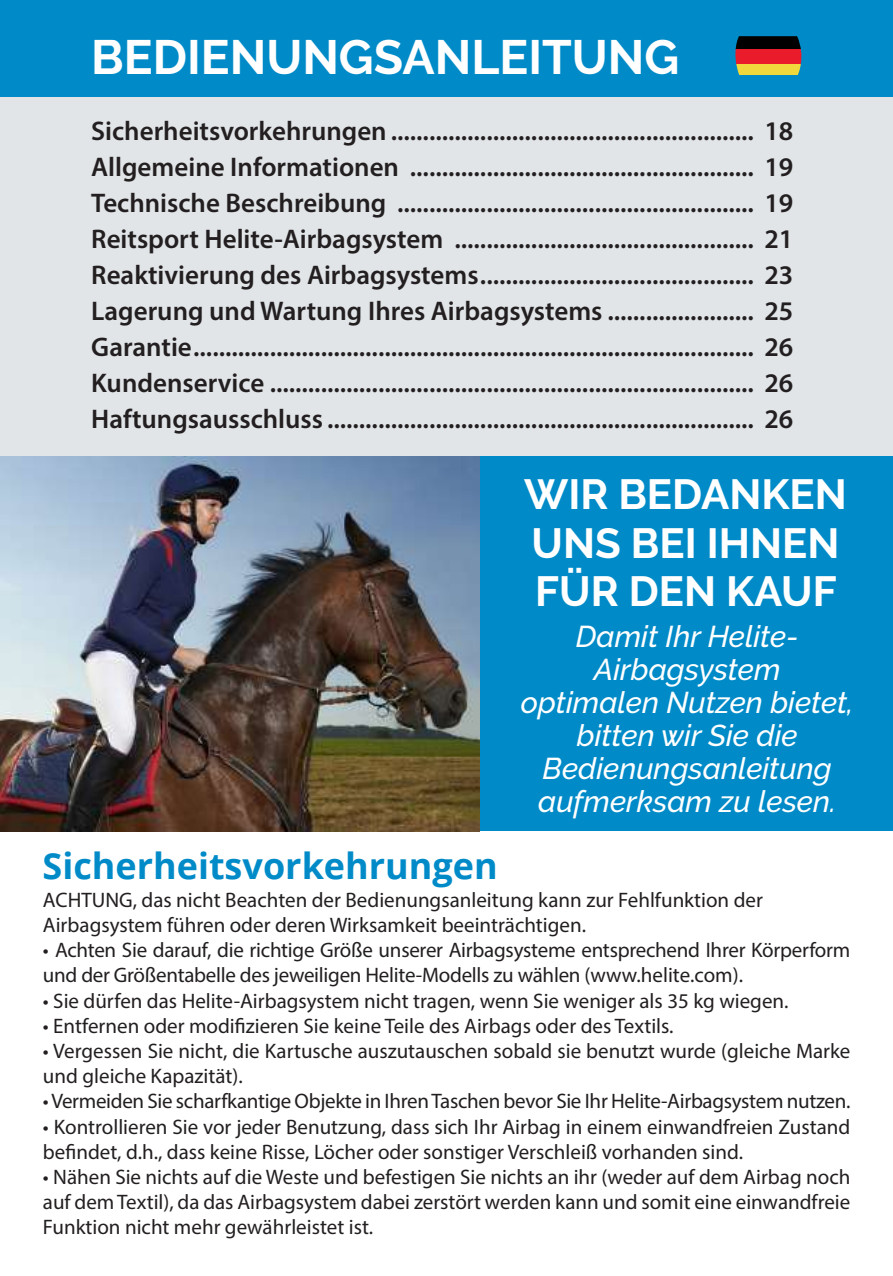
<style>
.page{position:relative;width:893px;height:1276px;background:#fff}
.page>*{position:absolute;margin:0;border:0;box-sizing:border-box;transform-origin:0 0}
.t1{font:700 48px "Raleway";color:#fff}
.t2{font:700 42px/48px "Raleway";color:#fff}
.t3{font:700 36px "Open Sans";color:#008bc8}
.t4{font:italic 500 30px/33px "Raleway";color:#fff;text-align:center}
.t5{font:600 27px/36px "Myriad Pro";color:#231f20;text-align:justify}
.t6{font:21px/25.2px "Myriad Pro";color:#231f20}
</style>
<div class="page">
<div style="left:0;top:0;width:893px;height:805px;background:#e1e5e8"></div>
<div style="left:451px;top:457px;width:442px;height:374px;background:#008bc8"></div>
<img style="left:0;top:457px;width:480px;height:374px">
<div style="left:0;top:0;width:893px;height:97px;background:#008bc8"></div>
<svg style="left:735px;top:36px;width:66px;height:13px"></svg>
<div style="left:731px;top:49px;width:75px;height:15px;background:#ea1c2c"></div>
<svg style="left:736px;top:64px;width:65px;height:11px"></svg>
<h1 class="t1" style="left:91px;top:29px;width:589px">BEDIENUNGSANLEITUNG</h1>
<p class="t5" style="left:91px;top:112px;width:703px">Sicherheitsvorkehrungen ......................................................... 18<br>Allgemeine Informationen ...................................................... 19<br>Technische Beschreibung ........................................................ 19<br>Reitsport Helite-Airbagsystem ............................................... 21<br>Reaktivierung des Airbagsystems........................................... 23<br>Lagerung und Wartung Ihres Airbagsystems ....................... 25<br>Garantie........................................................................................ 26<br>Kundenservice ............................................................................ 26<br>Haftungsausschluss ................................................................... 26</p>
<h2 class="t2" style="left:524px;top:471px;width:324px">WIR BEDANKEN<br>UNS BEI IHNEN<br>FÜR DEN KAUF</h2>
<h3 class="t4" style="left:521px;top:620px;width:334px">Damit Ihr Helite-<br>Airbagsystem<br>optimalen Nutzen bietet, bitten wir Sie die<br>Bedienungsanleitung aufmerksam zu lesen.</h3>
<h3 class="t3" style="left:43px;top:840px;width:457px">Sicherheitsvorkehrungen</h3>
<p class="t6" style="left:43px;top:886px;width:721px">ACHTUNG, das nicht Beachten der Bedienungsanleitung kann zur Fehlfunktion der<br>Airbagsystem führen oder deren Wirksamkeit beeinträchtigen.</p>
<p class="t6" style="left:43px;top:937px;width:809px">• Achten Sie darauf, die richtige Größe unserer Airbagsysteme entsprechend Ihrer Körperform und der Größentabelle des jeweiligen Helite-Modells zu wählen (www.helite.com).</p>
<p class="t6" style="left:43px;top:987px;width:747px">• Sie dürfen das Helite-Airbagsystem nicht tragen, wenn Sie weniger als 35 kg wiegen.</p>
<p class="t6" style="left:43px;top:1012px;width:632px">• Entfernen oder modifizieren Sie keine Teile des Airbags oder des Textils.</p>
<p class="t6" style="left:43px;top:1038px;width:809px">• Vergessen Sie nicht, die Kartusche auszutauschen sobald sie benutzt wurde (gleiche Marke und gleiche Kapazität).</p>
<p class="t6" style="left:43px;top:1088px;width:809px">• Vermeiden Sie scharfkantige Objekte in Ihren Taschen bevor Sie Ihr Helite-Airbagsystem nutzen.</p>
<p class="t6" style="left:43px;top:1113px;width:809px">• Kontrollieren Sie vor jeder Benutzung, dass sich Ihr Airbag in einem einwandfreien Zustand befindet, d.h., dass keine Risse, Löcher oder sonstiger Verschleiß vorhanden sind.</p>
<p class="t6" style="left:43px;top:1164px;width:809px;text-align:justify">• Nähen Sie nichts auf die Weste und befestigen Sie nichts an ihr (weder auf dem Airbag noch auf dem Textil), da das Airbagsystem dabei zerstört werden kann und somit eine einwandfreie Funktion nicht mehr gewährleistet ist.</p>
</div>
